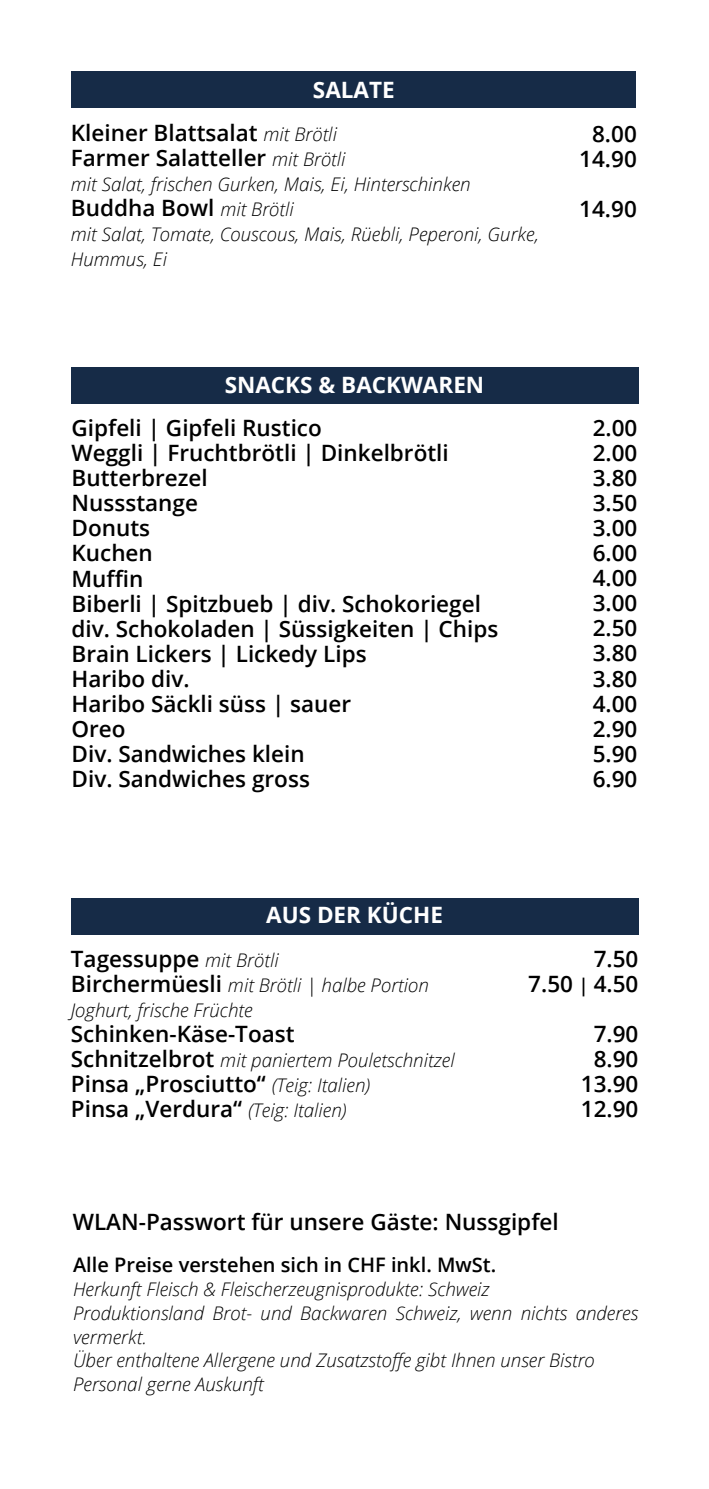
<style>
.page{position:relative;width:709px;height:1489px;background:#fff}
.page>*{position:absolute;margin:0;border:0;box-sizing:border-box;transform-origin:0 0}
.t1{font:600 22.5px/25px "Open Sans";color:#000}
.t2{font:700 22.5px/44px "Open Sans";color:#fff}
.t3{font:600 20px "Open Sans";color:#000}
.t4{font:italic 300 18.75px/23.8px "Open Sans";color:#000}
.s1{font-weight:700;color:#fff}
.s2{font-weight:300;font-style:italic;font-size:18.75px}
.s3{font-weight:600;color:#000}
.s4{font-weight:300;font-style:italic;font-size:18.75px;color:#000}
.s5{font-weight:600;font-style:normal;font-size:22.5px}
.s6{font-size:18.75px}
</style>
<div class="page">
<hr style="left:708px;top:0;width:1px;height:1488px;background:#252b4a">
<div style="left:71px;top:71px;width:565px;height:36px;background:#162b47"></div>
<div style="left:71px;top:367px;width:567px;height:37px;background:#162b47"></div>
<div style="left:71px;top:898px;width:567px;height:37px;background:#162b47"></div>
<p class="t1" style="left:71px;top:68px;width:325px;line-height:42.5px;text-indent:242px"><span class="s1">SALATE<br></span>Kleiner Blattsalat <span class="s2">mit Brötli</span></p>
<p class="t1" style="left:71px;top:145px;width:276px">Farmer Salatteller <span class="s2">mit Brötli</span></p>
<p class="t4" style="left:71px;top:171px;width:401px">mit Salat, frischen Gurken, Mais, Ei, Hinterschinken</p>
<p class="t1" style="left:71px;top:195px;width:224px">Buddha Bowl <span class="s2">mit Brötli</span></p>
<p class="t4" style="left:71px;top:221px;width:469px;line-height:25px">mit Salat, Tomate, Couscous, Mais, Rüebli, Peperoni, Gurke,<br>Hummus, Ei</p>
<p class="t1" style="left:579px;top:120px;width:59px;text-align:center">8.00<br>14.90</p>
<p class="t1" style="left:579px;top:195px;width:59px">14.90</p>
<p class="t2" style="left:225px;top:362px;width:261px">SNACKS &amp; BACKWAREN</p>
<p class="t1" style="left:72px;top:415px;width:428px">Gipfeli | Gipfeli Rustico<br>Weggli | Fruchtbrötli | Dinkelbrötli<br>Butterbrezel<br>Nussstange<br>Donuts<br>Kuchen<br>Muffin<br>Biberli | Spitzbueb | div. Schokoriegel div. Schokoladen | Süssigkeiten | Chips<br>Brain Lickers | Lickedy Lips<br>Haribo div.<br>Haribo Säckli süss | sauer<br>Oreo<br>Div. Sandwiches klein<br>Div. Sandwiches gross</p>
<p class="t1" style="left:592px;top:415px;width:46px;text-align:justify">2.00<br>2.00<br>3.80<br>3.50<br>3.00<br>6.00<br>4.00<br>3.00<br>2.50<br>3.80<br>3.80<br>4.00<br>2.90<br>5.90<br>6.90</p>
<p class="t2" style="left:71px;top:892px;width:374px;text-indent:195px">AUS DER KÜCHE<br><span class="s3">Tagessuppe</span> <span class="s4">mit Brötli</span></p>
<p class="t4" style="left:71px;top:971px;width:360px;line-height:25px"><span class="s5">Birchermüesli</span> mit Brötli | halbe Portion<br>Joghurt, frische Früchte</p>
<p class="t1" style="left:71px;top:1020px;width:225px">Schinken-Käse-Toast</p>
<p class="t4" style="left:71px;top:1047px;width:385px"><span class="s5">Schnitzelbrot</span> mit paniertem Pouletschnitzel</p>
<p class="t1" style="left:71px;top:1070px;width:301px">Pinsa „Prosciutto“ <span class="s2">(Teig: Italien)<br></span>Pinsa „Verdura“ <span class="s2">(Teig: Italien)</span></p>
<p class="t1" style="left:528px;top:945px;width:112px;text-align:right">7.50<br>7.50 <span class="s6">|</span> 4.50</p>
<p class="t1" style="left:581px;top:1020px;width:59px;text-align:center">7.90<br>8.90<br>13.90<br>12.90</p>
<p class="t1" style="left:73px;top:1208px;width:487px">WLAN-Passwort für unsere Gäste: Nussgipfel</p>
<p class="t3" style="left:73px;top:1251px;width:424px">Alle Preise verstehen sich in CHF inkl. MwSt.</p>
<p class="t4" style="left:73px;top:1276px;width:567px">Herkunft Fleisch &amp; Fleischerzeugnisprodukte: Schweiz<br>Produktionsland Brot- und Backwaren Schweiz, wenn nichts anderes vermerkt.<br>Über enthaltene Allergene und Zusatzstoffe gibt Ihnen unser Bistro Personal gerne Auskunft</p>
</div>
